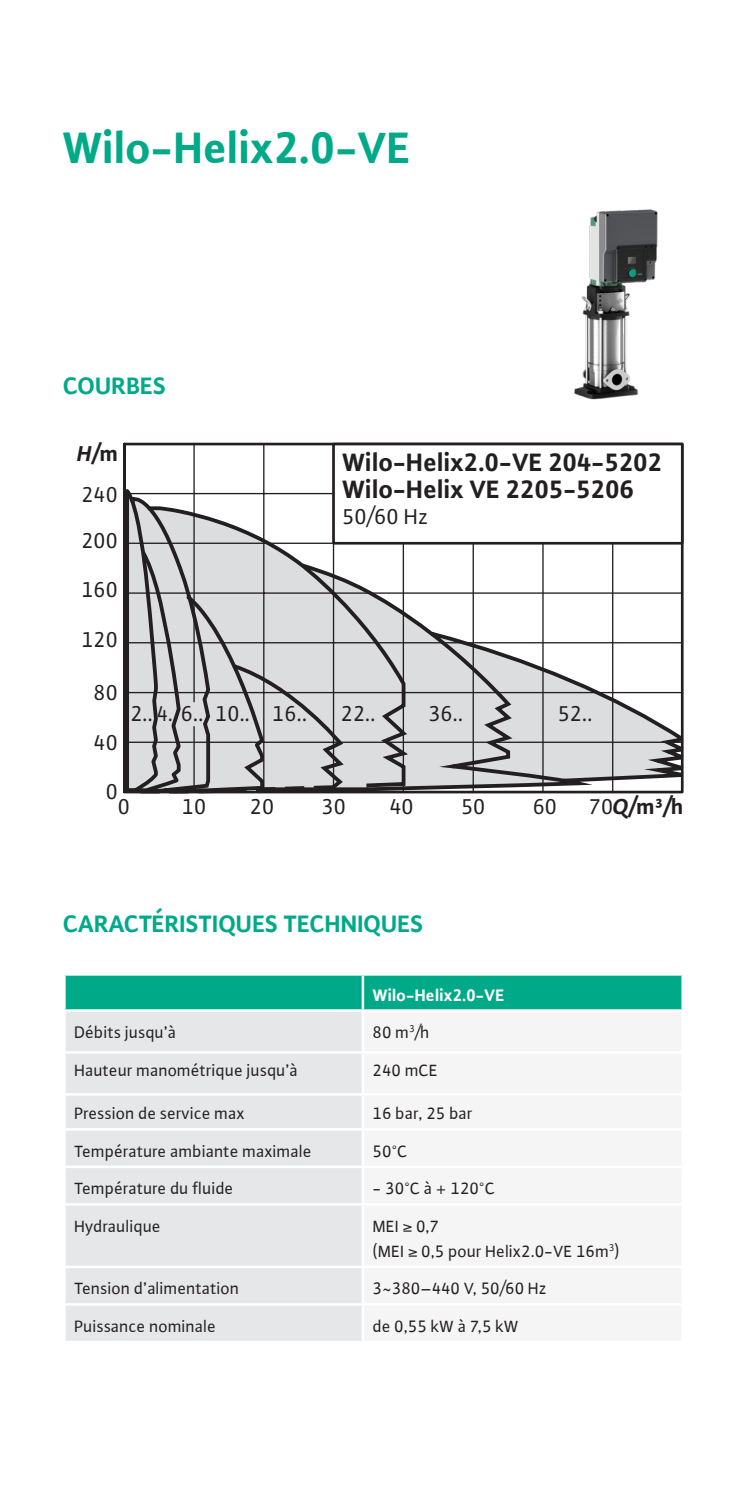
<style>
.page{position:relative;width:745px;height:1489px;background:#fff}
.page>*{position:absolute;margin:0;border:0;box-sizing:border-box;transform-origin:0 0}
.t1{font:700 46.25px "WILO Plus Global";color:#0a8}
.t2{font:700 26.5px/26.5px "WILO Plus FM";color:#231f20}
.Wilo_Hervorhebungen{font:700 25px "WILO Plus Global";color:#0a8}
.t3{font:22.75px/49.5px "WILO Plus FM";color:#231f20}
.t4{font:700 22.75px "WILO Plus FM";color:#231f20}
.t5{font:17.5px/25px "WILO Plus Global";color:#231f20}
.t6{font:700 17.5px "WILO Plus Global";color:#fff}
.s1{font-style:italic}
.s2{font-weight:400}
</style>
<div class="page">
<hr style="left:744px;top:434px;width:1px;height:191px;background:#0a8">
<svg style="left:123px;top:442px;width:560px;height:352px"></svg>
<hr style="left:402px;top:444px;width:2px;height:348px;background:#231f20">
<hr style="left:472px;top:444px;width:1px;height:348px;background:#231f20">
<hr style="left:542px;top:444px;width:1px;height:348px;background:#231f20">
<hr style="left:611px;top:444px;width:2px;height:348px;background:#231f20">
<div style="left:332px;top:442px;width:351px;height:102px;background:#fff;border:3px solid #231f20"></div>
<svg style="left:347px;top:787px;width:21px;height:4px"></svg>
<svg style="left:123px;top:485px;width:224px;height:309px;background:#c0c0c2"></svg>
<div style="left:66px;top:975px;width:615px;height:34px;background:#0a8"></div>
<div style="left:66px;top:1012px;width:295px;height:328px;background:#e6e7e9"></div>
<hr style="left:361px;top:975px;width:3px;height:34px;background:#fff">
<hr style="left:63px;top:1051px;width:299px;height:2px;background:#fff">
<hr style="left:63px;top:1093px;width:299px;height:2px;background:#fff">
<hr style="left:63px;top:1128px;width:299px;height:2px;background:#fff">
<hr style="left:63px;top:1165px;width:299px;height:3px;background:#fff">
<hr style="left:63px;top:1203px;width:299px;height:2px;background:#fff">
<hr style="left:63px;top:1265px;width:299px;height:3px;background:#fff">
<hr style="left:63px;top:1303px;width:299px;height:2px;background:#fff">
<img style="left:574px;top:209px;width:84px;height:191px">
<p class="t1" style="left:63px;top:119px;width:349px">Wilo-Helix2.0-VE</p>
<p class="Wilo_Hervorhebungen" style="left:63px;top:371px;width:104px">COURBES</p>
<p class="t4" style="left:77px;top:438px;width:42px"><span class="s1">H</span>/m</p>
<p class="t3" style="left:82px;top:469px;width:38px">240</p>
<p class="t3" style="left:82px;top:515px;width:38px">200</p>
<p class="t2" style="left:342px;top:448px;width:321px">Wilo-Helix2.0-VE 204-5202<br>Wilo-Helix VE 2205-5206</p>
<p class="t3" style="left:342px;top:491px;width:87px">50/60 Hz</p>
<p class="t3" style="left:82px;top:564px;width:38px">160<br>120</p>
<p class="t3" style="left:94px;top:667px;width:26px;text-align:center">80<br>40<br>0</p>
<p class="t3" style="left:131px;top:688px;width:178px">2.. 4..6.. 10.. 16..</p>
<p class="t3" style="left:341px;top:688px;width:36px">22..</p>
<p class="t3" style="left:428px;top:688px;width:36px">36..</p>
<p class="t3" style="left:557px;top:688px;width:36px">52..</p>
<p class="t3" style="left:118px;top:780px;width:14px">0</p>
<p class="t3" style="left:182px;top:780px;width:26px">10</p>
<p class="t3" style="left:250px;top:780px;width:26px">20</p>
<p class="t3" style="left:321px;top:780px;width:26px">30</p>
<p class="t3" style="left:389px;top:780px;width:26px">40</p>
<p class="t3" style="left:461px;top:780px;width:26px">50</p>
<p class="t3" style="left:532px;top:780px;width:26px">60</p>
<p class="t4" style="left:589px;top:790px;width:96px"><span class="s2">70</span><span class="s1">Q</span>/m³/h</p>
<p class="Wilo_Hervorhebungen" style="left:63px;top:908px;width:361px">CARACTÉRISTIQUES TECHNIQUES</p>
<p class="t6" style="left:372px;top:984px;width:133px">Wilo-Helix2.0-VE</p>
<p class="t5" style="left:74px;top:1019px;width:104px">Débits jusqu’à</p>
<p class="t5" style="left:372px;top:1019px;width:58px">80 m<sup>3</sup>/h</p>
<p class="t5" style="left:74px;top:1056px;width:225px">Hauteur manométrique jusqu’à</p>
<p class="t5" style="left:372px;top:1056px;width:67px">240 mCE</p>
<p class="t5" style="left:74px;top:1100px;width:172px">Pression de service max</p>
<p class="t5" style="left:372px;top:1100px;width:101px">16 bar, 25 bar</p>
<p class="t5" style="left:74px;top:1138px;width:239px">Température ambiante maximale</p>
<p class="t5" style="left:372px;top:1138px;width:36px">50°C</p>
<p class="t5" style="left:74px;top:1175px;width:161px">Température du fluide</p>
<p class="t5" style="left:372px;top:1175px;width:124px">- 30°C à + 120°C</p>
<p class="t5" style="left:74px;top:1213px;width:88px">Hydraulique</p>
<p class="t5" style="left:372px;top:1213px;width:248px">MEI ≥ 0,7<br>(MEI ≥ 0,5 pour Helix2.0-VE 16m<sup>3</sup>)</p>
<p class="t5" style="left:74px;top:1275px;width:166px">Tension d’alimentation</p>
<p class="t5" style="left:372px;top:1275px;width:176px">3~380–440 V, 50/60 Hz</p>
<p class="t5" style="left:74px;top:1313px;width:143px">Puissance nominale</p>
<p class="t5" style="left:372px;top:1313px;width:147px">de 0,55 kW à 7,5 kW</p>
</div>
